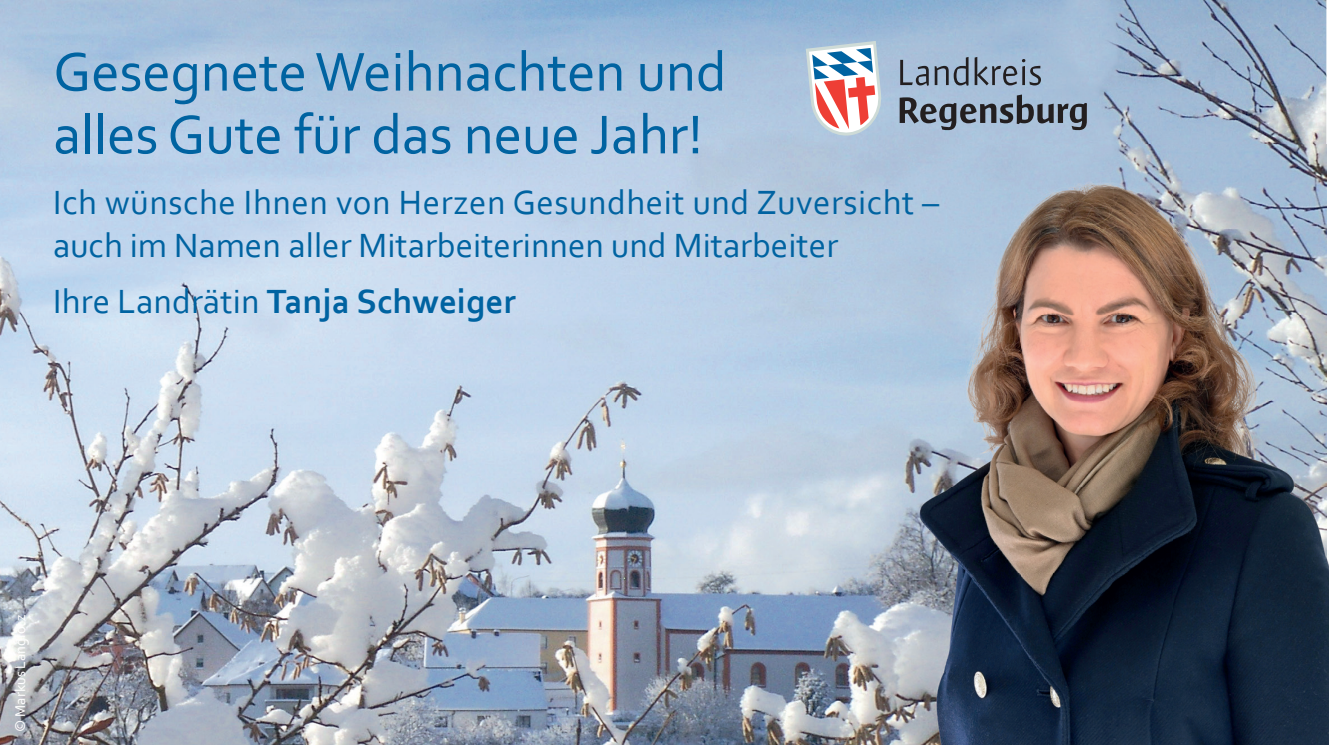
<style>
.page{position:relative;width:1329px;height:745px;background:#fff}
.page>*{position:absolute;margin:0;border:0;box-sizing:border-box;transform-origin:0 0}
.t1{font:57.25px/62.8px "Corbel";letter-spacing:-.005em;color:#0063a1}
.t2{font:35.25px/43px "Corbel";letter-spacing:.005em;color:#0063a1}
.t3{font:700 35.25px "Corbel";letter-spacing:.005em;color:#0063a1}
.t4{font:14.75px "Corbel";color:#fff}
.s1{font-weight:400}
</style>
<div class="page">
<img style="left:0;top:0;width:1326px;height:744px">
<img style="left:1326px;top:144px;width:3px;height:514px">
<img style="left:869px;top:744px;width:153px;height:1px">
<img style="left:1022px;top:744px;width:154px;height:1px">
<img style="left:869px;top:144px;width:457px;height:600px">
<svg style="left:899px;top:57px;width:188px;height:74px;background:#899baf"></svg>
<svg style="left:806px;top:41px;width:77px;height:96px"></svg>
<h1 class="t1" style="left:53px;top:39px;width:675px">Gesegnete Weihnachten und alles Gute für das neue Jahr!</h1>
<p class="t2" style="left:53px;top:180px;width:888px">Ich wünsche Ihnen von Herzen Gesundheit und Zuversicht – auch im Namen aller Mitarbeiterinnen und Mitarbeiter</p>
<p class="t3" style="left:53px;top:279px;width:464px"><span class="s1">Ihre Landrätin</span> Tanja Schweiger</p>
<p class="t4" style="left:11px;top:731px;width:119px;rotate:-90deg">© Markus Langlotz</p>
</div>
